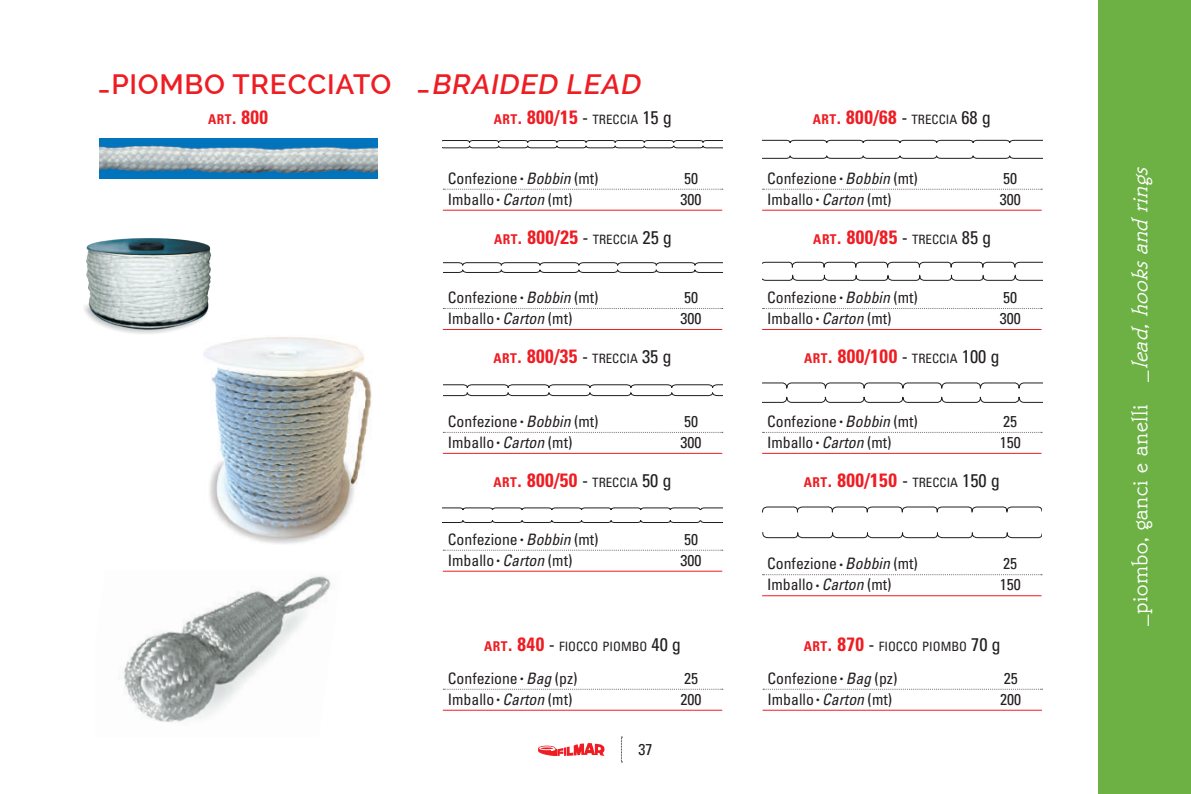
<style>
.page{position:relative;width:1191px;height:794px;background:#fff}
.page>*{position:absolute;margin:0;border:0;box-sizing:border-box;transform-origin:0 0}
.t1{font:600 28px "Raleway";letter-spacing:.025em;color:#ee1d23;scale:.9 1}
.t2{font:22.75px "Belwe Mono Plain";letter-spacing:.025em;color:#fff}
.t3{font:21px "Myriad";color:#231f20}
.t4{font:700 condensed 19.25px "Univers";letter-spacing:.025em;color:#ee1d23}
.t5{font:condensed 15.75px "Univers";color:#231f20}
.t6{font:condensed 12.78px "Univers";color:#231f20}
.s1{font-style:italic}
.s2{font-size:13.47px}
.s3{font-weight:400;font-size:18.38px;color:#231f20}
.s4{font-weight:400;font-size:12.78px;color:#231f20}
.s5{font-size:8.75px}
.s6{font-weight:700;font-size:13.47px;color:#ee1d23}
.s7{font-weight:700;font-size:19.25px;color:#ee1d23}
.s8{font-size:18.38px}
</style>
<div class="page">
<div style="left:1098px;top:0;width:92px;height:794px;background:#6db144"></div>
<svg style="left:621px;top:736px;width:1px;height:26px"></svg>
<svg style="left:538px;top:743px;width:66px;height:13px"></svg>
<img style="left:203px;top:337px;width:169px;height:207px">
<img style="left:123px;top:574px;width:208px;height:149px">
<img style="left:99px;top:139px;width:278px;height:40px">
<svg style="left:762px;top:139px;width:280px;height:20px"></svg>
<svg style="left:443px;top:140px;width:279px;height:9px"></svg>
<svg style="left:443px;top:189px;width:280px;height:1px"></svg>
<hr style="left:443px;top:210px;width:279px;height:1px;background:#ee1d23">
<svg style="left:443px;top:262px;width:280px;height:11px"></svg>
<svg style="left:443px;top:308px;width:280px;height:1px"></svg>
<hr style="left:443px;top:329px;width:279px;height:1px;background:#ee1d23">
<svg style="left:762px;top:261px;width:280px;height:20px"></svg>
<svg style="left:762px;top:308px;width:280px;height:1px"></svg>
<hr style="left:762px;top:329px;width:279px;height:1px;background:#ee1d23">
<svg style="left:762px;top:189px;width:280px;height:1px"></svg>
<hr style="left:762px;top:210px;width:279px;height:1px;background:#ee1d23">
<svg style="left:443px;top:688px;width:280px;height:1px"></svg>
<hr style="left:443px;top:709px;width:279px;height:1px;background:#ee1d23">
<svg style="left:763px;top:688px;width:279px;height:1px"></svg>
<hr style="left:762px;top:709px;width:280px;height:1px;background:#ee1d23">
<img style="left:84px;top:238px;width:127px;height:96px">
<svg style="left:443px;top:384px;width:280px;height:13px"></svg>
<svg style="left:443px;top:432px;width:280px;height:1px"></svg>
<hr style="left:443px;top:453px;width:279px;height:1px;background:#ee1d23">
<svg style="left:762px;top:382px;width:280px;height:21px"></svg>
<svg style="left:762px;top:432px;width:280px;height:1px"></svg>
<hr style="left:762px;top:453px;width:279px;height:1px;background:#ee1d23">
<svg style="left:443px;top:507px;width:279px;height:16px"></svg>
<svg style="left:762px;top:506px;width:279px;height:33px"></svg>
<svg style="left:762px;top:574px;width:280px;height:1px"></svg>
<hr style="left:762px;top:595px;width:279px;height:1px;background:#ee1d23">
<svg style="left:443px;top:549px;width:280px;height:1px"></svg>
<hr style="left:443px;top:570px;width:279px;height:1px;background:#ee1d23">
<h1 class="t1" style="left:99px;top:68px;width:608px">_PIOMBO TRECCIATO _<span class="s1">BRAIDED LEAD</span></h1>
<p class="t4" style="left:208px;top:106px;width:62px"><span class="s2">ART</span>. 800</p>
<p class="t4" style="left:812px;top:106px;width:180px"><span class="s2">ART</span>. 800/68 <span class="s3">-</span> <span class="s4">TRECCIA</span> <span class="s3">68</span> <span class="s3">g</span></p>
<p class="t4" style="left:494px;top:106px;width:180px"><span class="s2">ART</span>. 800/15 <span class="s3">-</span> <span class="s4">TRECCIA</span> <span class="s3">15</span> <span class="s3">g</span></p>
<p class="t5" style="left:448px;top:168px;width:152px">Confezione <span class="s5">•</span> <span class="s1">Bobbin</span> (mt)</p>
<p class="t5" style="left:684px;top:168px;width:15px">50</p>
<p class="t5" style="left:448px;top:189px;width:126px">Imballo <span class="s5">•</span> <span class="s1">Carton</span> (mt)</p>
<p class="t5" style="left:680px;top:189px;width:22px">300</p>
<p class="t4" style="left:494px;top:225px;width:180px"><span class="s2">ART</span>. 800/25 <span class="s3">-</span> <span class="s4">TRECCIA</span> <span class="s3">25</span> <span class="s3">g</span></p>
<h3 class="t3" style="left:749px;top:160px;width:23px">15</h3>
<p class="t5" style="left:767px;top:168px;width:152px">Confezione <span class="s5">•</span> <span class="s1">Bobbin</span> (mt)</p>
<p class="t5" style="left:1003px;top:168px;width:15px">50</p>
<p class="t5" style="left:767px;top:189px;width:126px">Imballo <span class="s5">•</span> <span class="s1">Carton</span> (mt)</p>
<p class="t5" style="left:999px;top:189px;width:22px">300</p>
<p class="t4" style="left:813px;top:225px;width:180px"><span class="s2">ART</span>. 800/85 <span class="s3">-</span> <span class="s4">TRECCIA</span> <span class="s3">85</span> <span class="s3">g</span></p>
<p class="t5" style="left:448px;top:287px;width:152px">Confezione <span class="s5">•</span> <span class="s1">Bobbin</span> (mt)</p>
<p class="t5" style="left:684px;top:287px;width:15px">50</p>
<p class="t5" style="left:448px;top:308px;width:126px">Imballo <span class="s5">•</span> <span class="s1">Carton</span> (mt)</p>
<p class="t5" style="left:680px;top:308px;width:22px">300</p>
<h3 class="t3" style="left:767px;top:279px;width:23px">25</h3>
<p class="t5" style="left:767px;top:287px;width:152px">Confezione <span class="s5">•</span> <span class="s1">Bobbin</span> (mt)</p>
<p class="t5" style="left:1003px;top:287px;width:15px">50</p>
<p class="t5" style="left:767px;top:308px;width:126px">Imballo <span class="s5">•</span> <span class="s1">Carton</span> (mt)</p>
<p class="t5" style="left:999px;top:308px;width:22px">300</p>
<p class="t4" style="left:493px;top:344px;width:180px"><span class="s2">ART</span>. 800/35 <span class="s3">-</span> <span class="s4">TRECCIA</span> <span class="s3">35</span> <span class="s3">g</span></p>
<p class="t4" style="left:804px;top:344px;width:197px"><span class="s2">ART</span>. 800/100 <span class="s3">-</span> <span class="s4">TRECCIA</span> <span class="s3">100</span> <span class="s3">g</span></p>
<p class="t5" style="left:448px;top:411px;width:152px">Confezione <span class="s5">•</span> <span class="s1">Bobbin</span> (mt)</p>
<p class="t5" style="left:684px;top:411px;width:15px">50</p>
<p class="t5" style="left:448px;top:432px;width:126px">Imballo <span class="s5">•</span> <span class="s1">Carton</span> (mt)</p>
<p class="t5" style="left:680px;top:432px;width:22px">300</p>
<p class="t5" style="left:767px;top:411px;width:152px">Confezione <span class="s5">•</span> <span class="s1">Bobbin</span> (mt)</p>
<p class="t5" style="left:1003px;top:411px;width:15px">25</p>
<p class="t5" style="left:767px;top:432px;width:126px">Imballo <span class="s5">•</span> <span class="s1">Carton</span> (mt)</p>
<p class="t5" style="left:999px;top:432px;width:22px">150</p>
<p class="t4" style="left:493px;top:468px;width:180px"><span class="s2">ART</span>. 800/50 <span class="s3">-</span> <span class="s4">TRECCIA</span> <span class="s3">50</span> <span class="s3">g</span></p>
<p class="t4" style="left:804px;top:468px;width:197px"><span class="s2">ART</span>. 800/150 <span class="s3">-</span> <span class="s4">TRECCIA</span> <span class="s3">150</span> <span class="s3">g</span></p>
<p class="t5" style="left:448px;top:529px;width:152px">Confezione <span class="s5">•</span> <span class="s1">Bobbin</span> (mt)</p>
<p class="t5" style="left:684px;top:529px;width:15px">50</p>
<p class="t5" style="left:448px;top:550px;width:126px">Imballo <span class="s5">•</span> <span class="s1">Carton</span> (mt)</p>
<p class="t5" style="left:680px;top:550px;width:22px">300</p>
<p class="t6" style="left:484px;top:638px;width:198px"><span class="s6">ART</span><span class="s7">. 840</span> <span class="s8">-</span> FIOCCO PIOMBO <span class="s8">40</span> <span class="s8">g</span></p>
<p class="t5" style="left:448px;top:668px;width:131px">Confezione <span class="s5">•</span> <span class="s1">Bag</span> (pz)</p>
<p class="t5" style="left:684px;top:668px;width:15px">25</p>
<p class="t5" style="left:448px;top:689px;width:126px">Imballo <span class="s5">•</span> <span class="s1">Carton</span> (mt)</p>
<p class="t5" style="left:680px;top:689px;width:22px">200</p>
<p class="t5" style="left:638px;top:739px;width:15px">37</p>
<p class="t5" style="left:767px;top:554px;width:152px">Confezione <span class="s5">•</span> <span class="s1">Bobbin</span> (mt)</p>
<p class="t5" style="left:1003px;top:554px;width:15px">25</p>
<p class="t5" style="left:767px;top:574px;width:126px">Imballo <span class="s5">•</span> <span class="s1">Carton</span> (mt)</p>
<p class="t5" style="left:999px;top:575px;width:22px">150</p>
<h3 class="t3" style="left:762px;top:580px;width:23px">68</h3>
<p class="t6" style="left:804px;top:638px;width:198px"><span class="s6">ART</span><span class="s7">. 870</span> <span class="s8">-</span> FIOCCO PIOMBO <span class="s8">70</span> <span class="s8">g</span></p>
<p class="t5" style="left:767px;top:668px;width:131px">Confezione <span class="s5">•</span> <span class="s1">Bag</span> (pz)</p>
<p class="t5" style="left:1003px;top:668px;width:15px">25</p>
<p class="t5" style="left:767px;top:689px;width:126px">Imballo <span class="s5">•</span> <span class="s1">Carton</span> (mt)</p>
<p class="t5" style="left:1000px;top:689px;width:22px">200</p>
<h3 class="t3" style="left:751px;top:689px;width:23px">85</h3>
<h2 class="t2" style="left:1126px;top:625px;width:484px;rotate:-90deg">_piombo, ganci e anelli <span class="s1">_lead,hooksandrings</span></h2>
</div>
